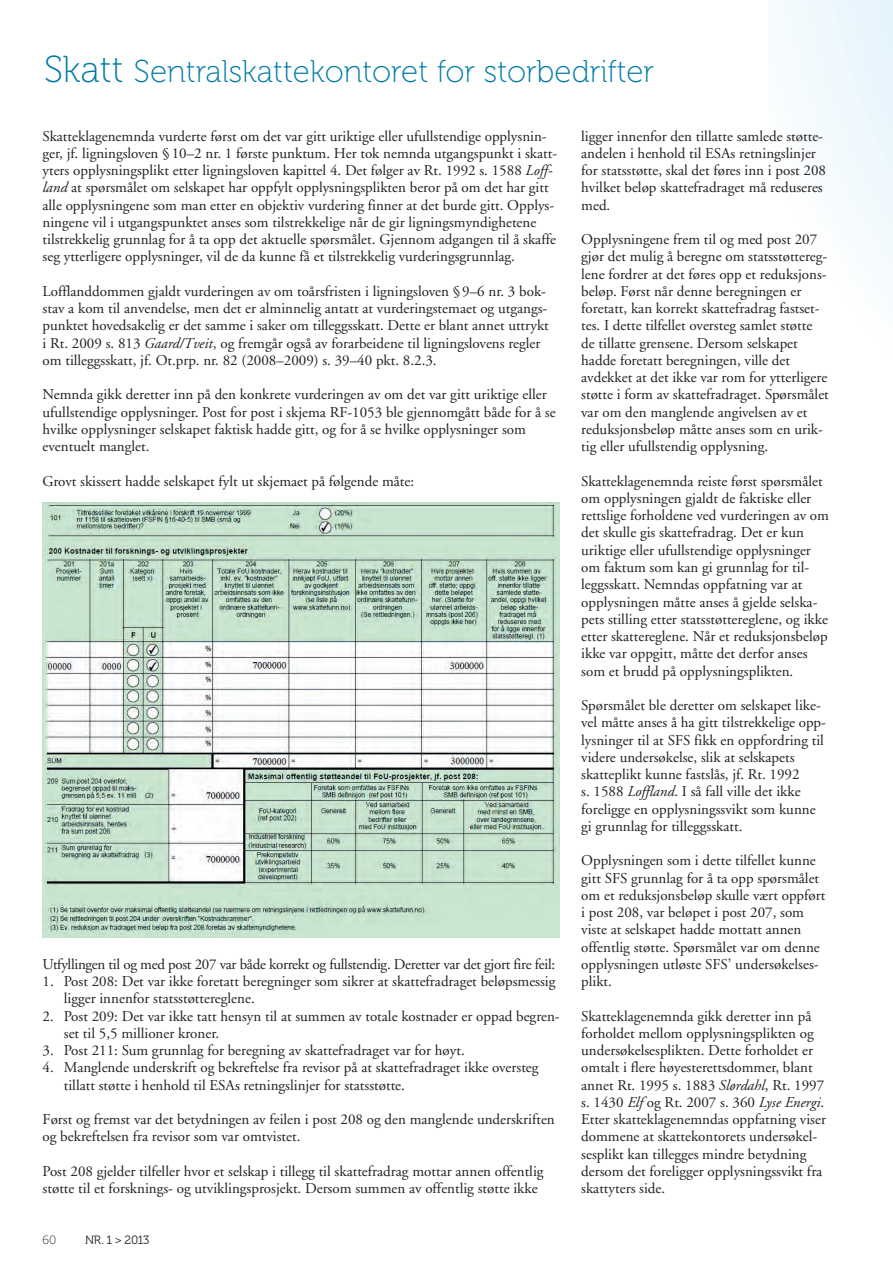
<style>
.page{position:relative;width:893px;height:1263px;background:#fff}
.page>*{position:absolute;margin:0;border:0;box-sizing:border-box;transform-origin:0 0}
.t1{font:31.5px "Museo 100";color:#007aa6}
.t2{font:15px/17.2px "Adobe Garamond";color:#231f20}
.t3{font:15px "Adobe Garamond";letter-spacing:-.02em;color:#231f20}
.t4{font:12px "Museo 300";letter-spacing:-.025em;color:#231f20}
.t5{font:12px "Museo 100";color:#231f20}
.s1{font-size:37.5px}
.s2{font-style:italic}
</style>
<div class="page">
<div style="left:768px;top:0;width:125px;height:709px;background:linear-gradient(to bottom,#f2f9fd,#fff)"></div>
<svg style="left:892px;top:1px;width:1px;height:708px"></svg>
<img style="left:43px;top:503px;width:517px;height:434px">
<h1 class="t1" style="left:44px;top:54px;width:612px"><span class="s1">Skatt</span> Sentralskattekontoret for storbedrifter</h1>
<p class="t2" style="left:43px;top:128px;width:515px">Skatteklagenemnda vurderte først om det var gitt uriktige eller ufullstendige opplysnin&shy;ger, jf. ligningsloven §10–2 nr. 1 første punktum. Her tok nemnda utgangspunkt i skatt&shy;yters opplysningsplikt etter ligningsloven kapittel 4. Det følger av Rt. 1992 s. 1588 <span class="s2">Loff&shy;land</span> at spørsmålet om selskapet har oppfylt opplysningsplikten beror på om det har gitt alle opplysningene som man etter en objektiv vurdering finner at det burde gitt. Opplys&shy;ningene vil i utgangspunktet anses som tilstrekkelige når de gir ligningsmyndighetene tilstrekkelig grunnlag for å ta opp det aktuelle spørsmålet. Gjennom adgangen til å skaffe seg ytterligere opplysninger, vil de da kunne få et tilstrekkelig vurderingsgrunnlag.</p>
<p class="t2" style="left:43px;top:283px;width:508px">Lofflanddommen gjaldt vurderingen av om toårsfristen i ligningsloven §9–6 nr. 3 bok&shy;stav a kom til anvendelse, men det er alminnelig antatt at vurderingstemaet og utgangs&shy;punktet hovedsakelig er det samme i saker om tilleggsskatt. Dette er blant annet uttrykt i Rt. 2009 s. 813 <span class="s2">Gaard/Tveit</span>, og fremgår også av forarbeidene til ligningslovens regler om tilleggsskatt, jf. Ot.prp. nr. 82 (2008–2009) s. 39–40 pkt. 8.2.3.</p>
<p class="t2" style="left:43px;top:386px;width:515px">Nemnda gikk deretter inn på den konkrete vurderingen av om det var gitt uriktige eller ufullstendige opplysninger. Post for post i skjema RF-1053 ble gjennomgått både for å se hvilke opplysninger selskapet faktisk hadde gitt, og for å se hvilke opplysninger som eventuelt manglet.</p>
<p class="t2" style="left:43px;top:473px;width:373px">Grovt skissert hadde selskapet fylt ut skjemaet på følgende måte:</p>
<p class="t3" style="left:43px;top:956px;width:514px">Utfyllingen til og med post 207 var både korrekt og fullstendig. Deretter var det gjort fire feil:</p>
<p class="t2" style="left:64px;top:973px;width:493px;text-indent:-21px">1. Post 208: Det var ikke foretatt beregninger som sikrer at skattefradraget beløpsmessig ligger innenfor statsstøttereglene.</p>
<p class="t2" style="left:64px;top:1007px;width:496px;text-indent:-21px">2. Post 209: Det var ikke tatt hensyn til at summen av totale kostnader er oppad begren&shy;set til 5,5 millioner kroner.</p>
<p class="t2" style="left:43px;top:1042px;width:424px">3. Post 211: Sum grunnlag for beregning av skattefradraget var for høyt.</p>
<p class="t2" style="left:64px;top:1059px;width:476px;text-indent:-21px">4. Manglende underskrift og bekreftelse fra revisor på at skattefradraget ikke oversteg tillatt støtte i henhold til ESAs retningslinjer for statsstøtte.</p>
<p class="t2" style="left:43px;top:1111px;width:514px">Først og fremst var det betydningen av feilen i post 208 og den manglende underskriften og bekreftelsen fra revisor som var omtvistet.</p>
<p class="t2" style="left:43px;top:1163px;width:502px">Post 208 gjelder tilfeller hvor et selskap i tillegg til skattefradrag mottar annen offentlig støtte til et forsknings- og utviklingsprosjekt. Dersom summen av offentlig støtte ikke</p>
<p class="t5" style="left:43px;top:1233px;width:15px">60</p>
<p class="t4" style="left:85px;top:1233px;width:66px">NR. 1 &gt; 2013</p>
<p class="t2" style="left:581px;top:128px;width:246px">ligger innenfor den tillatte samlede støtte&shy;andelen i henhold til ESAs retningslinjer for statsstøtte, skal det føres inn i post 208 hvilket beløp skattefradraget må reduseres med.</p>
<p class="t2" style="left:581px;top:231px;width:249px">Opplysningene frem til og med post 207 gjør det mulig å beregne om statsstøttereg&shy;lene fordrer at det føres opp et reduksjons&shy;beløp. Først når denne beregningen er foretatt, kan korrekt skattefradrag fastset&shy;tes. I dette tilfellet oversteg samlet støtte de tillatte grensene. Dersom selskapet hadde foretatt beregningen, ville det avdekket at det ikke var rom for ytterligere støtte i form av skattefradraget. Spørsmålet var om den manglende angivelsen av et reduksjonsbeløp måtte anses som en urik&shy;tig eller ufullstendig opplysning.</p>
<p class="t2" style="left:581px;top:473px;width:249px">Skatteklagenemnda reiste først spørsmålet om opplysningen gjaldt de faktiske eller rettslige forholdene ved vurderingen av om det skulle gis skattefradrag. Det er kun uriktige eller ufullstendige opplysninger om faktum som kan gi grunnlag for til&shy;leggsskatt. Nemndas oppfatning var at opplysningen måtte anses å gjelde selska&shy;pets stilling etter statsstøttereglene, og ikke etter skattereglene. Når et reduksjonsbeløp ikke var oppgitt, måtte det derfor anses som et brudd på opplysningsplikten.</p>
<p class="t2" style="left:581px;top:697px;width:245px">Spørsmålet ble deretter om selskapet like&shy;vel måtte anses å ha gitt tilstrekkelige opp&shy;lysninger til at SFS fikk en oppfordring til videre undersøkelse, slik at selskapets skatteplikt kunne fastslås, jf. Rt. 1992<br>s. 1588 <span class="s2">Loffland</span>. I så fall ville det ikke foreligge en opplysningssvikt som kunne gi grunnlag for tilleggsskatt.</p>
<p class="t2" style="left:581px;top:852px;width:246px">Opplysningen som i dette tilfellet kunne gitt SFS grunnlag for å ta opp spørsmålet om et reduksjonsbeløp skulle vært oppført i post 208, var beløpet i post 207, som viste at selskapet hadde mottatt annen offentlig støtte. Spørsmålet var om denne opplysningen utløste SFS’ undersøkelses&shy;plikt.</p>
<p class="t2" style="left:581px;top:1007px;width:246px">Skatteklagenemnda gikk deretter inn på forholdet mellom opplysningsplikten og undersøkelsesplikten. Dette forholdet er omtalt i flere høyesterettsdommer, blant annet Rt. 1995 s. 1883 <span class="s2">Slørdahl</span>, Rt. 1997 s. 1430 <span class="s2">Elf</span> og Rt. 2007 s. 360 <span class="s2">Lyse Energi</span>.<br>Etter skatteklagenemndas oppfatning viser dommene at skattekontorets undersøkel&shy;sesplikt kan tillegges mindre betydning dersom det foreligger opplysningssvikt fra skattyters side.</p>
</div>
